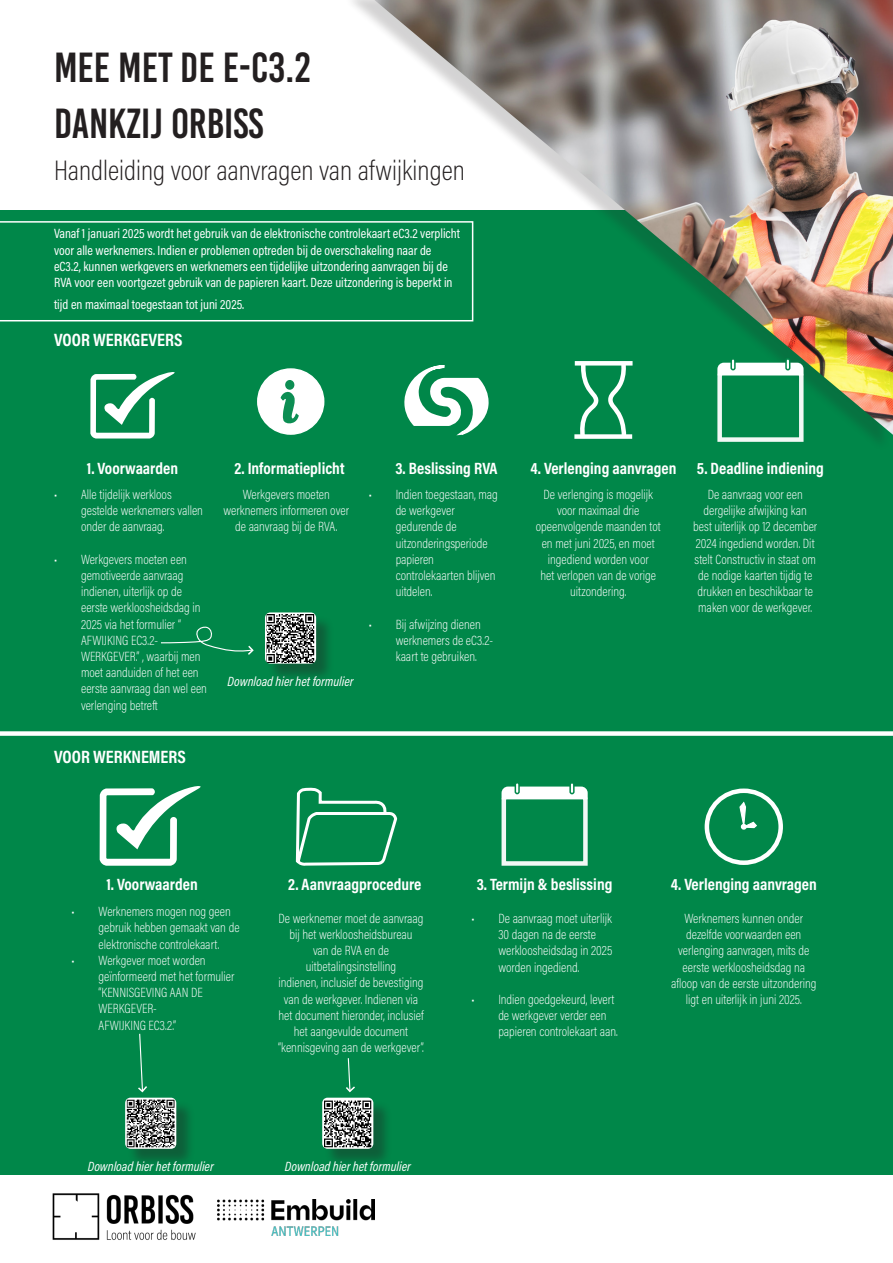
<style>
.page{position:relative;width:893px;height:1263px;background:#fff}
.page>*{position:absolute;margin:0;border:0;box-sizing:border-box;transform-origin:0 0}
.t1{font:42px "Bebas Kai";color:#231f20}
.t2{font:200 28.5px "Acumin Pro Cond";color:#231f20}
.t3{font:700 18px "Acumin Pro Cond";color:#fff}
.t4{font:700 16.5px "Acumin Pro Cond";color:#fff}
.t5{font:200 13.5px/16.2px "Acumin Pro Cond";color:#fff}
.t6{font:13.5px/16.2px "Acumin Pro Cond";color:#fff}
.t7{font:italic 13.5px "Acumin Pro Cond";color:#fff}
</style>
<div class="page">
<div style="left:0;top:210px;width:893px;height:965px;background:#008749"></div>
<div style="left:343px;top:0;width:548px;height:452px;background:#231f20;opacity:.2"></div>
<img style="left:374px;top:0;width:519px;height:435px">
<svg style="left:0;top:221px;width:473px;height:100px"></svg>
<img style="left:52px;top:1193px;width:144px;height:47px">
<img style="left:217px;top:1199px;width:157px;height:37px">
<svg style="left:90px;top:372px;width:85px;height:66px"></svg>
<div style="left:258px;top:369px;width:66px;height:65px;background:#fff;border-radius:50%"></div>
<div style="left:257px;top:368px;width:67px;height:67px;border:2px solid #fff;border-radius:50%"></div>
<svg style="left:280px;top:392px;width:19px;height:32px"></svg>
<div style="left:286px;top:381px;width:8px;height:8px;background:#0c8e53;border-radius:50%"></div>
<div style="left:285px;top:380px;width:9px;height:10px;border:2px solid #0c8e53;border-radius:50%"></div>
<svg style="left:404px;top:287px;width:87px;height:150px"></svg>
<div style="left:574px;top:434px;width:58px;height:5px;background:#fff"></div>
<div style="left:575px;top:361px;width:58px;height:5px;background:#fff"></div>
<svg style="left:577px;top:357px;width:53px;height:84px"></svg>
<svg style="left:716px;top:362px;width:89px;height:81px"></svg>
<svg style="left:784px;top:366px;width:8px;height:8px"></svg>
<svg style="left:729px;top:365px;width:8px;height:8px"></svg>
<div style="left:730px;top:358px;width:6px;height:12px;border:2px solid #008749;border-radius:2px"></div>
<div style="left:785px;top:358px;width:5px;height:12px;border:2px solid #008749;border-radius:2px"></div>
<div style="left:0;top:731px;width:893px;height:5px;background:#fff"></div>
<svg style="left:100px;top:786px;width:101px;height:80px"></svg>
<svg style="left:295px;top:787px;width:103px;height:79px"></svg>
<svg style="left:501px;top:786px;width:87px;height:80px"></svg>
<svg style="left:568px;top:790px;width:8px;height:7px"></svg>
<svg style="left:513px;top:789px;width:8px;height:8px"></svg>
<div style="left:515px;top:782px;width:5px;height:12px;border:2px solid #008749;border-radius:2px"></div>
<div style="left:569px;top:782px;width:6px;height:12px;border:2px solid #008749;border-radius:2px"></div>
<div style="left:705px;top:788px;width:78px;height:77px;border:4px solid #fff;border-radius:50%"></div>
<svg style="left:739px;top:801px;width:18px;height:29px"></svg>
<div style="left:127px;top:1100px;width:68px;height:67px;background:#231f20;opacity:.38"></div>
<svg style="left:125px;top:1098px;width:51px;height:51px"></svg>
<img style="left:127px;top:1099px;width:48px;height:49px">
<div style="left:267px;top:615px;width:68px;height:67px;background:#231f20;opacity:.38"></div>
<svg style="left:265px;top:612px;width:51px;height:52px"></svg>
<img style="left:267px;top:614px;width:48px;height:49px">
<svg style="left:161px;top:626px;width:93px;height:29px"></svg>
<svg style="left:138px;top:1033px;width:9px;height:60px"></svg>
<div style="left:324px;top:1100px;width:68px;height:67px;background:#231f20;opacity:.38"></div>
<div style="left:322px;top:1098px;width:51px;height:51px;background:#fff;border-radius:5px"></div>
<img style="left:324px;top:1099px;width:48px;height:49px">
<svg style="left:346px;top:1058px;width:9px;height:35px"></svg>
<p class="t1" style="left:54px;top:45px;width:258px">MEE MET DE E-C3.2</p>
<p class="t1" style="left:54px;top:101px;width:211px">DANKZIJ ORBISS</p>
<p class="t2" style="left:54px;top:152px;width:412px">Handleiding voor aanvragen van afwijkingen</p>
<p class="t6" style="left:54px;top:225px;width:408px">Vanaf 1 januari 2025 wordt het gebruik van de elektronische controlekaart eC3.2 verplicht voor alle werknemers. Indien er problemen optreden bij de overschakeling naar de eC3.2, kunnen werkgevers en werknemers een tijdelijke uitzondering aanvragen bij de RVA voor een voortgezet gebruik van de papieren kaart. Deze uitzondering is beperkt in</p>
<p class="t6" style="left:54px;top:296px;width:192px">tijd en maximaal toegestaan tot juni 2025.</p>
<p class="t3" style="left:54px;top:328px;width:130px">VOOR WERKGEVERS</p>
<p class="t4" style="left:87px;top:457px;width:93px">1. Voorwaarden</p>
<p class="t4" style="left:234px;top:457px;width:112px">2. Informatieplicht</p>
<p class="t4" style="left:395px;top:457px;width:104px">3. Beslissing RVA</p>
<p class="t4" style="left:530px;top:457px;width:148px">4. Verlenging aanvragen</p>
<p class="t4" style="left:697px;top:457px;width:129px">5. Deadline indiening</p>
<p class="t5" style="left:81px;top:486px;width:124px;text-indent:-27px">• Alle tijdelijk werkloos gestelde werknemers vallen onder de aanvraag.</p>
<p class="t5" style="left:81px;top:551px;width:128px;text-indent:-27px">• Werkgevers moeten een gemotiveerde aanvraag indienen, uiterlijk op de eerste werkloosheidsdag in<br>2025 via het formulier “<br>AFWIJKING EC3.2-<br>WERKGEVER.” , waarbij men moet aanduiden of het een eerste aanvraag dan wel een verlenging betreft</p>
<p class="t5" style="left:224px;top:486px;width:127px;text-align:center">Werkgevers moeten werknemers informeren over de aanvraag bij de RVA.</p>
<p class="t5" style="left:396px;top:486px;width:104px;text-indent:-27px">• Indien toegestaan, mag de werkgever gedurende de uitzonderingsperiode papieren controlekaarten blijven uitdelen.</p>
<p class="t5" style="left:396px;top:616px;width:99px;text-indent:-27px">• Bij afwijzing dienen werknemers de eC3.2- kaart te gebruiken.</p>
<p class="t5" style="left:536px;top:486px;width:126px;text-align:center">De verlenging is mogelijk voor maximaal drie opeenvolgende maanden tot en met juni 2025, en moet ingediend worden voor<br>het verlopen van de vorige uitzondering.</p>
<p class="t5" style="left:693px;top:486px;width:126px;text-align:center">De aanvraag voor een dergelijke afwijking kan best uiterlijk op 12 december<br>2024 ingediend worden. Dit stelt Constructiv in staat om de nodige kaarten tijdig te drukken en beschikbaar te maken voor de werkgever.</p>
<p class="t7" style="left:228px;top:673px;width:127px">Download hier het formulier</p>
<p class="t3" style="left:54px;top:745px;width:133px">VOOR WERKNEMERS</p>
<p class="t4" style="left:106px;top:874px;width:93px">1. Voorwaarden</p>
<p class="t4" style="left:288px;top:874px;width:135px">2. Aanvraagprocedure</p>
<p class="t4" style="left:477px;top:874px;width:137px">3. Termijn &amp; beslissing</p>
<p class="t4" style="left:671px;top:874px;width:148px">4. Verlenging aanvragen</p>
<p class="t5" style="left:99px;top:903px;width:142px;text-indent:-27px">• Werknemers mogen nog geen gebruik hebben gemaakt van de elektronische controlekaart.</p>
<p class="t5" style="left:99px;top:952px;width:137px;text-indent:-27px">• Werkgever moet worden geïnformeerd met het formulier “KENNISGEVING AAN DE<br>WERKGEVER-<br>AFWIJKING EC3.2.”</p>
<p class="t5" style="left:278px;top:909px;width:147px;text-align:center">De werknemer moet de aanvraag bij het werkloosheidsbureau<br>van de RVA en de uitbetalingsinstelling<br>indienen, inclusief de bevestiging van de werkgever. Indienen via het document hieronder, inclusief het aangevulde document “kennisgeving aan de werkgever”.</p>
<p class="t5" style="left:498px;top:910px;width:116px;text-indent:-27px">• De aanvraag moet uiterlijk<br>30 dagen na de eerste werkloosheidsdag in 2025 worden ingediend.</p>
<p class="t5" style="left:671px;top:910px;width:147px;text-align:center">Werknemers kunnen onder dezelfde voorwaarden een verlenging aanvragen, mits de eerste werkloosheidsdag na afloop van de eerste uitzondering ligt en uiterlijk in juni 2025.</p>
<p class="t5" style="left:498px;top:991px;width:121px;text-indent:-27px">• Indien goedgekeurd, levert de werkgever verder een papieren controlekaart aan.</p>
<p class="t7" style="left:88px;top:1158px;width:127px">Download hier het formulier</p>
<p class="t7" style="left:285px;top:1158px;width:127px">Download hier het formulier</p>
</div>
